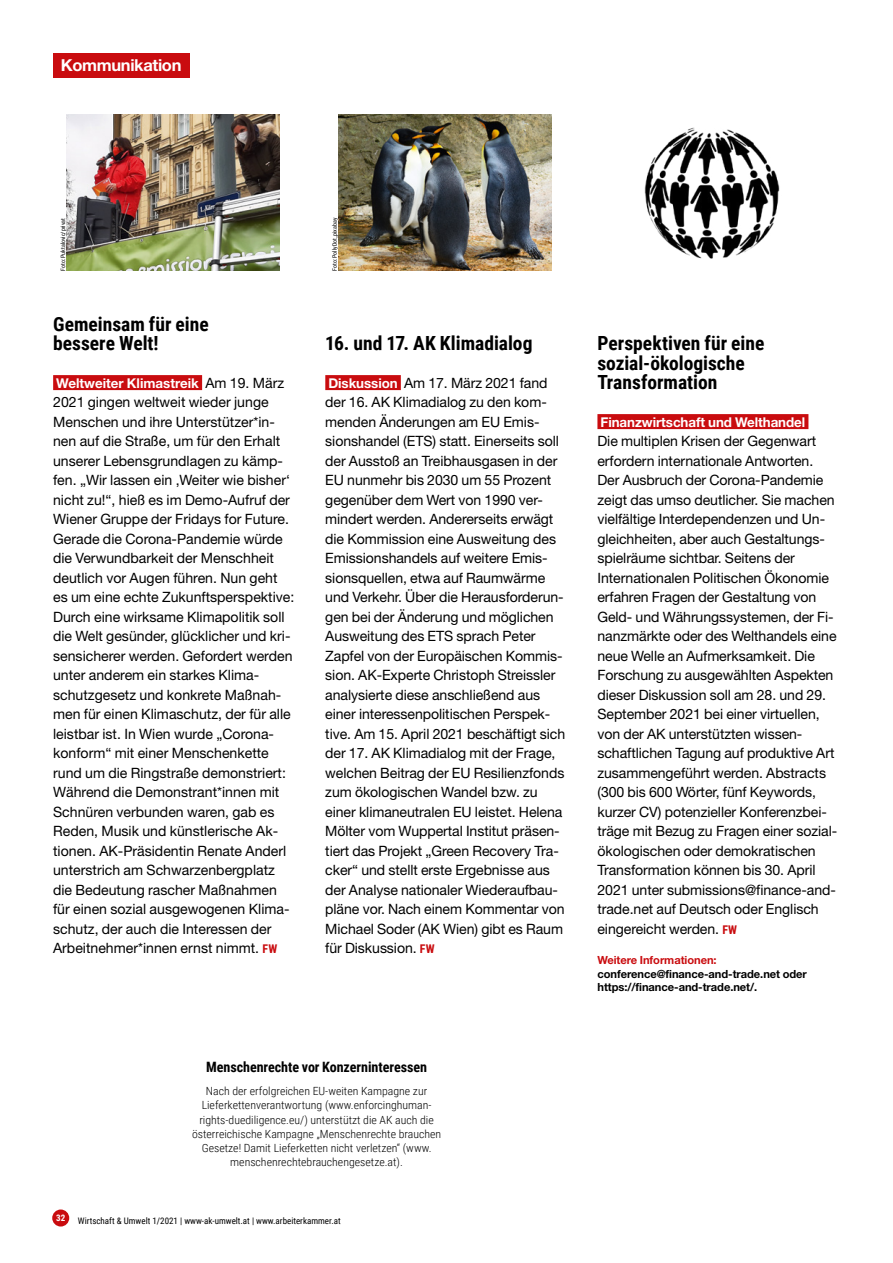
<style>
.page{position:relative;width:893px;height:1263px;background:#fff}
.page>*{position:absolute;margin:0;border:0;box-sizing:border-box;transform-origin:0 0}
.t1{font:700 19.5px/19.5px "Roboto Condensed";color:#000}
.t2{font:700 16.5px "Helvetica Neue LT Pro";letter-spacing:-.02em;color:#fff}
.t3{font:14.25px/19.5px "Helvetica Neue LT Pro";letter-spacing:-.005em;color:#000}
.t4{font:700 14.25px "Roboto Condensed";letter-spacing:-.005em;color:#000}
.t5{font:700 13.5px "Helvetica Neue LT Pro";letter-spacing:-.005em;color:#fff}
.t6{font:300 11.25px/14.2px "Roboto Condensed";color:#000;text-align:center;scale:1.05 1}
.t7{font:700 11.25px/13.5px "Helvetica Neue LT Pro";letter-spacing:-.005em;color:#000}
.t8{font:700 11.25px "Helvetica Neue LT Pro";letter-spacing:-.005em;color:#c90c0f}
.t9{font:9px "Roboto Condensed";color:#000}
.t10{font:700 9px "Roboto Condensed";color:#fff}
.t11{font:6px "Roboto Condensed";letter-spacing:-.005em;color:#000}
.s1{font-weight:400;font-size:14.25px;color:#000}
.s2{font-family:"Roboto Condensed";font-weight:700;font-size:12px;color:#c90c0f}
.s3{font-weight:700;font-size:13.5px;color:#fff}
</style>
<div class="page">
<div style="left:597px;top:414px;width:211px;height:15px;background:#c90c0f"></div>
<div style="left:53px;top:375px;width:149px;height:15px;background:#c90c0f"></div>
<div style="left:325px;top:375px;width:76px;height:15px;background:#c90c0f"></div>
<img style="left:644px;top:127px;width:136px;height:132px">
<img style="left:66px;top:115px;width:213px;height:156px">
<img style="left:338px;top:115px;width:213px;height:156px">
<div style="left:52px;top:1209px;width:17px;height:17px;background:#c90c0f;border-radius:50%"></div>
<div style="left:53px;top:53px;width:136px;height:25px;background:#c90c0f"></div>
<p class="t2" style="left:60px;top:55px;width:94px">Nachrichten</p>
<p class="t2" style="left:61px;top:55px;width:122px">Kommunikation</p>
<p class="t11" style="left:59px;top:271px;width:54px;rotate:-90deg">Foto: Puktalovic/privat</p>
<p class="t11" style="left:331px;top:271px;width:54px;rotate:-90deg">Foto: PollyDot_pixabay</p>
<h1 class="t1" style="left:53px;top:313px;width:157px">Gemeinsam für eine bessere Welt!</h1>
<p class="t5" style="left:56px;top:374px;width:229px">Weltweiter Klimastreik <span class="s1">Am 19. März</span></p>
<p class="t3" style="left:53px;top:392px;width:243px">2021 gingen weltweit wieder junge Menschen und ihre Unterstützer*in&shy;nen auf die Straße, um für den Erhalt unserer Lebensgrundlagen zu kämp&shy;fen. „Wir lassen ein ‚Weiter wie bisher‘ nicht zu!“, hieß es im Demo-Aufruf der Wiener Gruppe der Fridays for Future.<br>Gerade die Corona-Pandemie würde die Verwundbarkeit der Menschheit deutlich vor Augen führen. Nun geht es um eine echte Zukunftsperspektive:<br>Durch eine wirksame Klimapolitik soll die Welt gesünder, glücklicher und kri&shy;sensicherer werden. Gefordert werden unter anderem ein starkes Klima&shy;schutzgesetz und konkrete Maßnah&shy;men für einen Klimaschutz, der für alle leistbar ist. In Wien wurde „Corona&shy;konform“ mit einer Menschenkette rund um die Ringstraße demonstriert:<br>Während die Demonstrant*innen mit Schnüren verbunden waren, gab es Reden, Musik und künstlerische Ak&shy;tionen. AK-Präsidentin Renate Anderl unterstrich am Schwarzenbergplatz die Bedeutung rascher Maßnahmen für einen sozial ausgewogenen Klima&shy;schutz, der auch die Interessen der Arbeitnehmer*innen ernst nimmt. <span class="s2">FW</span></p>
<h1 class="t1" style="left:325px;top:333px;width:209px">16. und 17. AK Klimadialog</h1>
<p class="t3" style="left:325px;top:373px;width:241px"><span class="s3">Diskussion</span> Am 17. März 2021 fand der 16. AK Klimadialog zu den kom&shy;menden Änderungen am EU Emis&shy;sionshandel (ETS) statt. Einerseits soll der Ausstoß an Treibhausgasen in der EU nunmehr bis 2030 um 55 Prozent gegenüber dem Wert von 1990 ver&shy;mindert werden. Andererseits erwägt die Kommission eine Ausweitung des Emissionshandels auf weitere Emis&shy;sionsquellen, etwa auf Raumwärme und Verkehr. Über die Herausforderun&shy;gen bei der Änderung und möglichen Ausweitung des ETS sprach Peter Zapfel von der Europäischen Kommis&shy;sion. AK-Experte Christoph Streissler analysierte diese anschließend aus einer interessenpolitischen Perspek&shy;tive. Am 15. April 2021 beschäftigt sich der 17. AK Klimadialog mit der Frage, welchen Beitrag der EU Resilienzfonds zum ökologischen Wandel bzw. zu einer klimaneutralen EU leistet. Helena Mölter vom Wuppertal Institut präsen&shy;tiert das Projekt „Green Recovery Tra&shy;cker“ und stellt erste Ergebnisse aus der Analyse nationaler Wiederaufbau&shy;pläne vor. Nach einem Kommentar von Michael Soder (AK Wien) gibt es Raum für Diskussion. <span class="s2">FW</span></p>
<p class="t4" style="left:206px;top:1057px;width:222px">Menschenrechte vor Konzerninteressen</p>
<p class="t6" style="left:192px;top:1083px;width:239px">Nach der erfolgreichen EU-weiten Kampagne zur Lieferkettenverantwortung (www.enforcinghuman&shy;rights-duediligence.eu/) unterstützt die AK auch die österreichische Kampagne „Menschenrechte brauchen Gesetze! Damit Lieferketten nicht verletzen“ (www. menschenrechtebrauchengesetze.at).</p>
<p class="t10" style="left:56px;top:1212px;width:11px">32</p>
<p class="t9" style="left:78px;top:1214px;width:264px">Wirtschaft &amp; Umwelt 1/2021 | www-ak-umwelt.at | www.arbeiterkammer.at</p>
<h1 class="t1" style="left:597px;top:333px;width:168px">Perspektiven für eine sozial-ökologische<br>Transformation</h1>
<p class="t5" style="left:600px;top:413px;width:206px">Finanzwirtschaft und Welthandel</p>
<p class="t3" style="left:597px;top:431px;width:241px">Die multiplen Krisen der Gegenwart erfordern internationale Antworten.<br>Der Ausbruch der Corona-Pandemie zeigt das umso deutlicher. Sie machen vielfältige Interdependenzen und Un&shy;gleichheiten, aber auch Gestaltungs&shy;spielräume sichtbar. Seitens der Internationalen Politischen Ökonomie erfahren Fragen der Gestaltung von Geld- und Währungssystemen, der Fi&shy;nanzmärkte oder des Welthandels eine neue Welle an Aufmerksamkeit. Die Forschung zu ausgewählten Aspekten dieser Diskussion soll am 28. und 29.<br>September 2021 bei einer virtuellen, von der AK unterstützten wissen&shy;schaftlichen Tagung auf produktive Art zusammengeführt werden. Abstracts (300 bis 600 Wörter, fünf Keywords, kurzer CV) potenzieller Konferenzbei&shy;träge mit Bezug zu Fragen einer sozial&shy;ökologischen oder demokratischen Transformation können bis 30. April 2021 unter submissions@finance-and&shy;trade.net auf Deutsch oder Englisch eingereicht werden. <span class="s2">FW</span></p>
<p class="t8" style="left:597px;top:953px;width:121px">Weitere Informationen:</p>
<p class="t7" style="left:597px;top:967px;width:211px">conference@finance-and-trade.net oder https://finance-and-trade.net/.</p>
</div>
